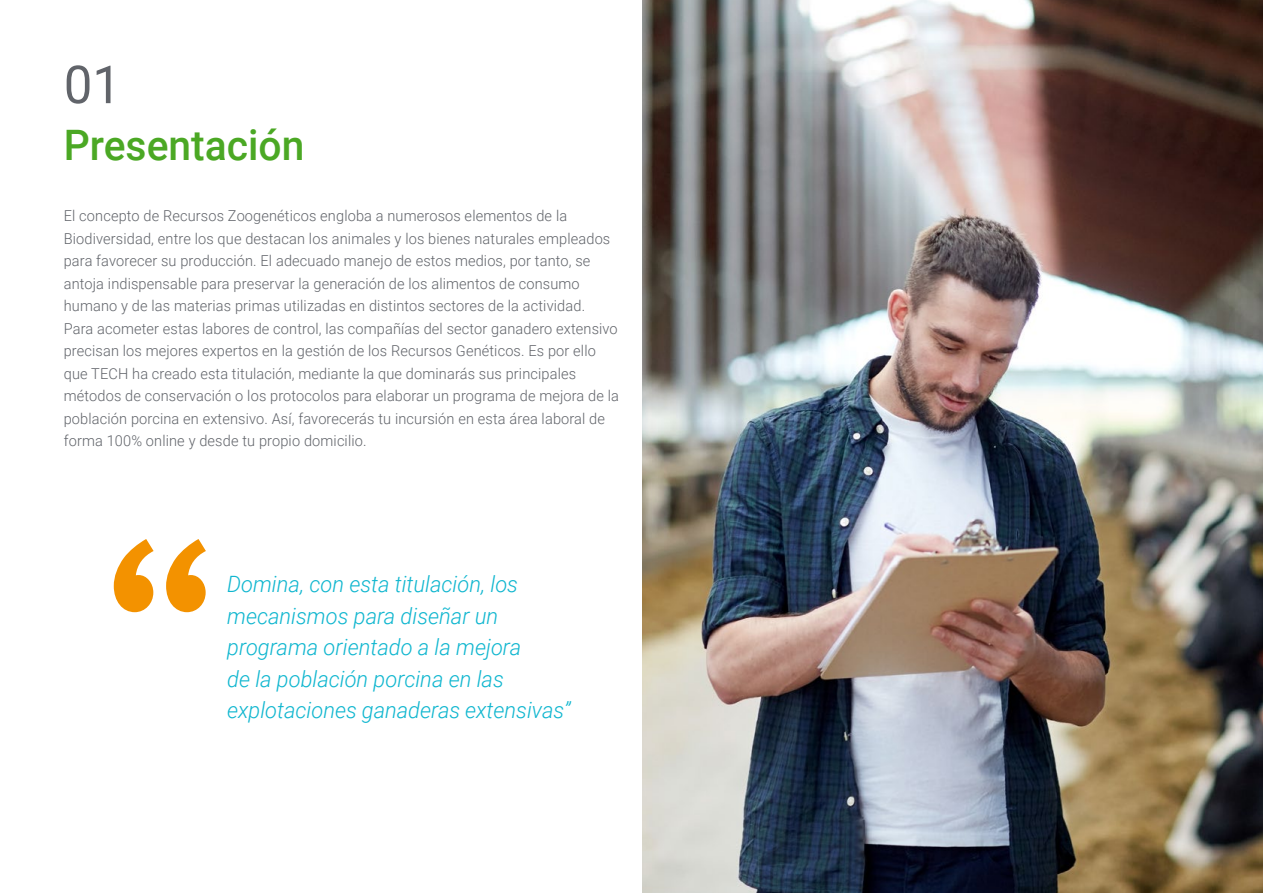
<style>
.page{position:relative;width:1263px;height:893px;background:#fff}
.page>*{position:absolute;margin:0;border:0;box-sizing:border-box;transform-origin:0 0}
.t1{font:52.5px "Roboto";color:#61646a}
.t2{font:500 42px "Roboto";color:#4ba824}
.t3{font:italic 300 22.5px/31.5px "Roboto";color:#0fb6cf}
.t4{font:300 15px/22.5px "Roboto";letter-spacing:.01em;color:#61646a}
</style>
<div class="page">
<svg style="left:114px;top:539px;width:92px;height:73px"></svg>
<img style="left:642px;top:0;width:621px;height:893px">
<h1 class="t1" style="left:64px;top:48px;width:59px">01</h1>
<h2 class="t2" style="left:64px;top:115px;width:242px">Presentación</h2>
<p class="t4" style="left:64px;top:204px;width:557px">El concepto de Recursos Zoogenéticos engloba a numerosos elementos de la Biodiversidad, entre los que destacan los animales y los bienes naturales empleados para favorecer su producción. El adecuado manejo de estos medios, por tanto, se antoja indispensable para preservar la generación de los alimentos de consumo humano y de las materias primas utilizadas en distintos sectores de la actividad.<br>Para acometer estas labores de control, las compañías del sector ganadero extensivo precisan los mejores expertos en la gestión de los Recursos Genéticos. Es por ello que TECH ha creado esta titulación, mediante la que dominarás sus principales métodos de conservación o los protocolos para elaborar un programa de mejora de la población porcina en extensivo. Así, favorecerás tu incursión en esta área laboral de forma 100% online y desde tu propio domicilio.</p>
<h3 class="t3" style="left:227px;top:568px;width:345px">Domina, con esta titulación, los mecanismos para diseñar un programa orientado a la mejora<br>de la población porcina en las explotaciones ganaderas extensivas”</h3>
</div>
